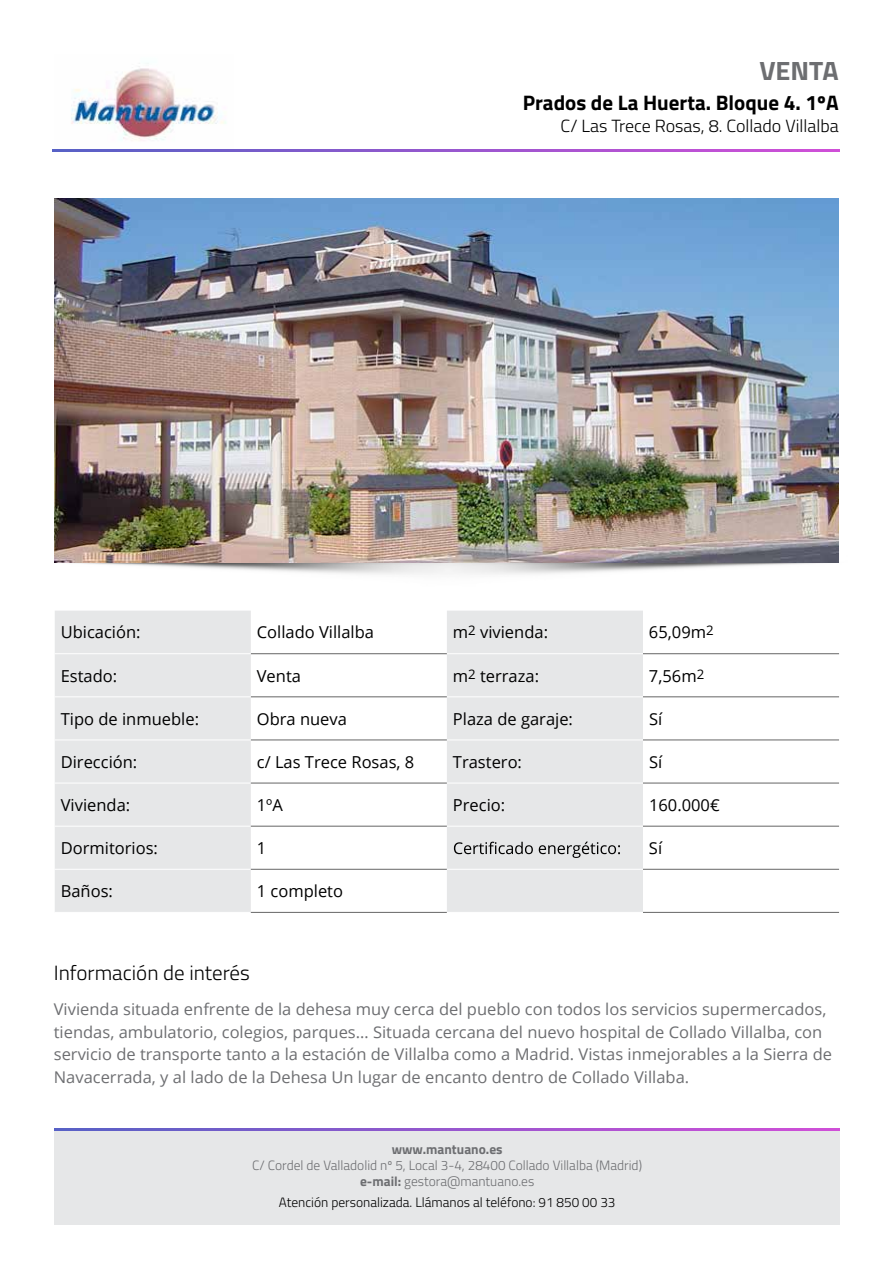
<style>
.page{position:relative;width:893px;height:1263px;background:#fff}
.page>*{position:absolute;margin:0;border:0;box-sizing:border-box;transform-origin:0 0}
.t1{font:700 26.4px "Titillium Web";color:#6d6e71}
.t2{font:700 21px "Titillium Web";color:#000}
.t3{font:300 20.55px "Titillium Web";color:#000}
.t4{font:300 17.7px "Titillium Web";color:#000}
.t5{font:16.5px "Open Sans";color:#000}
.t6{font:16.2px/22.5px "Open Sans";color:#6d6e71}
.t7{font:300 13.5px/16.2px "Titillium Web";color:#6d6e71;text-align:center}
.t8{font:300 13.5px "Titillium Web";color:#000}
.t9{font:700 13.5px "Titillium Web";color:#6d6e71}
.s1{font-weight:700}
</style>
<div class="page">
<div style="left:54px;top:1130px;width:786px;height:95px;background:#e6e7e8"></div>
<img style="left:53px;top:150px;width:787px;height:1px">
<img style="left:54px;top:1129px;width:786px;height:1px">
<img style="left:71px;top:63px;width:155px;height:78px">
<img style="left:78px;top:556px;width:761px;height:18px">
<img style="left:54px;top:198px;width:784px;height:365px">
<svg style="left:55px;top:611px;width:588px;height:301px;fill:#e6e7e8"></svg>
<hr style="left:251px;top:653px;width:196px;height:1px;background:#666">
<hr style="left:643px;top:653px;width:196px;height:1px;background:#666">
<hr style="left:251px;top:696px;width:196px;height:1px;background:#666">
<hr style="left:643px;top:696px;width:196px;height:1px;background:#666">
<hr style="left:251px;top:740px;width:196px;height:1px;background:#666">
<hr style="left:643px;top:740px;width:196px;height:1px;background:#666">
<hr style="left:55px;top:653px;width:196px;height:1px;background:#fff">
<hr style="left:55px;top:696px;width:196px;height:1px;background:#fff">
<hr style="left:55px;top:739px;width:196px;height:1px;background:#fff">
<hr style="left:447px;top:653px;width:196px;height:1px;background:#fff">
<hr style="left:447px;top:696px;width:196px;height:1px;background:#fff">
<hr style="left:447px;top:739px;width:196px;height:1px;background:#fff">
<hr style="left:55px;top:783px;width:196px;height:1px;background:#fff">
<hr style="left:251px;top:783px;width:196px;height:1px;background:#666">
<hr style="left:447px;top:783px;width:196px;height:1px;background:#fff">
<hr style="left:643px;top:783px;width:196px;height:1px;background:#666">
<hr style="left:55px;top:826px;width:196px;height:1px;background:#fff">
<hr style="left:251px;top:826px;width:196px;height:1px;background:#666">
<hr style="left:447px;top:826px;width:196px;height:1px;background:#fff">
<hr style="left:643px;top:826px;width:196px;height:1px;background:#666">
<hr style="left:55px;top:869px;width:196px;height:1px;background:#fff">
<hr style="left:251px;top:869px;width:196px;height:1px;background:#666">
<hr style="left:447px;top:869px;width:196px;height:1px;background:#fff">
<hr style="left:643px;top:869px;width:196px;height:1px;background:#666">
<hr style="left:251px;top:912px;width:196px;height:1px;background:#666">
<hr style="left:643px;top:912px;width:196px;height:1px;background:#666">
<svg style="left:454px;top:842px;width:166px;height:16px;background:#b8b9b9"></svg>
<h1 class="t1" style="left:759px;top:51px;width:81px">VENTA</h1>
<p class="t2" style="left:523px;top:86px;width:317px">Prados de La Huerta. Bloque 4. 1ºA</p>
<p class="t4" style="left:560px;top:113px;width:280px">C/ Las Trece Rosas, 8. Collado Villalba</p>
<p class="t5" style="left:61px;top:621px;width:81px">Ubicación:</p>
<p class="t5" style="left:257px;top:621px;width:119px">Collado Villalba</p>
<p class="t5" style="left:453px;top:621px;width:97px">m<sup>2</sup> vivienda:</p>
<p class="t5" style="left:649px;top:621px;width:66px">65,09m<sup>2</sup></p>
<p class="t5" style="left:61px;top:664px;width:58px">Estado:</p>
<p class="t5" style="left:257px;top:664px;width:46px">Venta</p>
<p class="t5" style="left:453px;top:664px;width:88px">m<sup>2</sup> terraza:</p>
<p class="t5" style="left:649px;top:664px;width:57px">7,56m<sup>2</sup></p>
<p class="t5" style="left:61px;top:707px;width:140px">Tipo de inmueble:</p>
<p class="t5" style="left:257px;top:707px;width:92px">Obra nueva</p>
<p class="t5" style="left:453px;top:707px;width:122px">Plaza de garaje:</p>
<p class="t5" style="left:649px;top:707px;width:15px">Sí</p>
<p class="t5" style="left:61px;top:750px;width:78px">Dirección:</p>
<p class="t5" style="left:257px;top:750px;width:159px">c/ Las Trece Rosas, 8</p>
<p class="t5" style="left:453px;top:750px;width:71px">Trastero:</p>
<p class="t5" style="left:649px;top:750px;width:15px">Sí</p>
<p class="t5" style="left:61px;top:794px;width:71px">Vivienda:</p>
<p class="t5" style="left:257px;top:794px;width:28px">1ºA</p>
<p class="t5" style="left:453px;top:794px;width:54px">Precio:</p>
<p class="t5" style="left:649px;top:794px;width:72px">160.000€</p>
<p class="t5" style="left:61px;top:837px;width:99px">Dormitorios:</p>
<p class="t5" style="left:257px;top:837px;width:11px">1</p>
<p class="t5" style="left:649px;top:837px;width:15px">Sí</p>
<p class="t5" style="left:61px;top:880px;width:54px">Baños:</p>
<p class="t5" style="left:257px;top:880px;width:88px">1 completo</p>
<p class="t3" style="left:54px;top:958px;width:198px">Información de interés</p>
<p class="t6" style="left:54px;top:998px;width:780px">Vivienda situada enfrente de la dehesa muy cerca del pueblo con todos los servicios supermercados, tiendas, ambulatorio, colegios, parques… Situada cercana del nuevo hospital de Collado Villalba, con servicio de transporte tanto a la estación de Villalba como a Madrid. Vistas inmejorables a la Sierra de Navacerrada, y al lado de la Dehesa Un lugar de encanto dentro de Collado Villaba.</p>
<p class="t9" style="left:392px;top:1139px;width:112px">www.mantuano.es</p>
<p class="t7" style="left:252px;top:1156px;width:391px">C/ Cordel de Valladolid nº 5, Local 3-4, 28400 Collado Villalba (Madrid) <span class="s1">e-mail:</span> gestora@mantuano.es</p>
<p class="t8" style="left:279px;top:1192px;width:338px">Atención personalizada. Llámanos al teléfono: 91 850 00 33</p>
</div>
